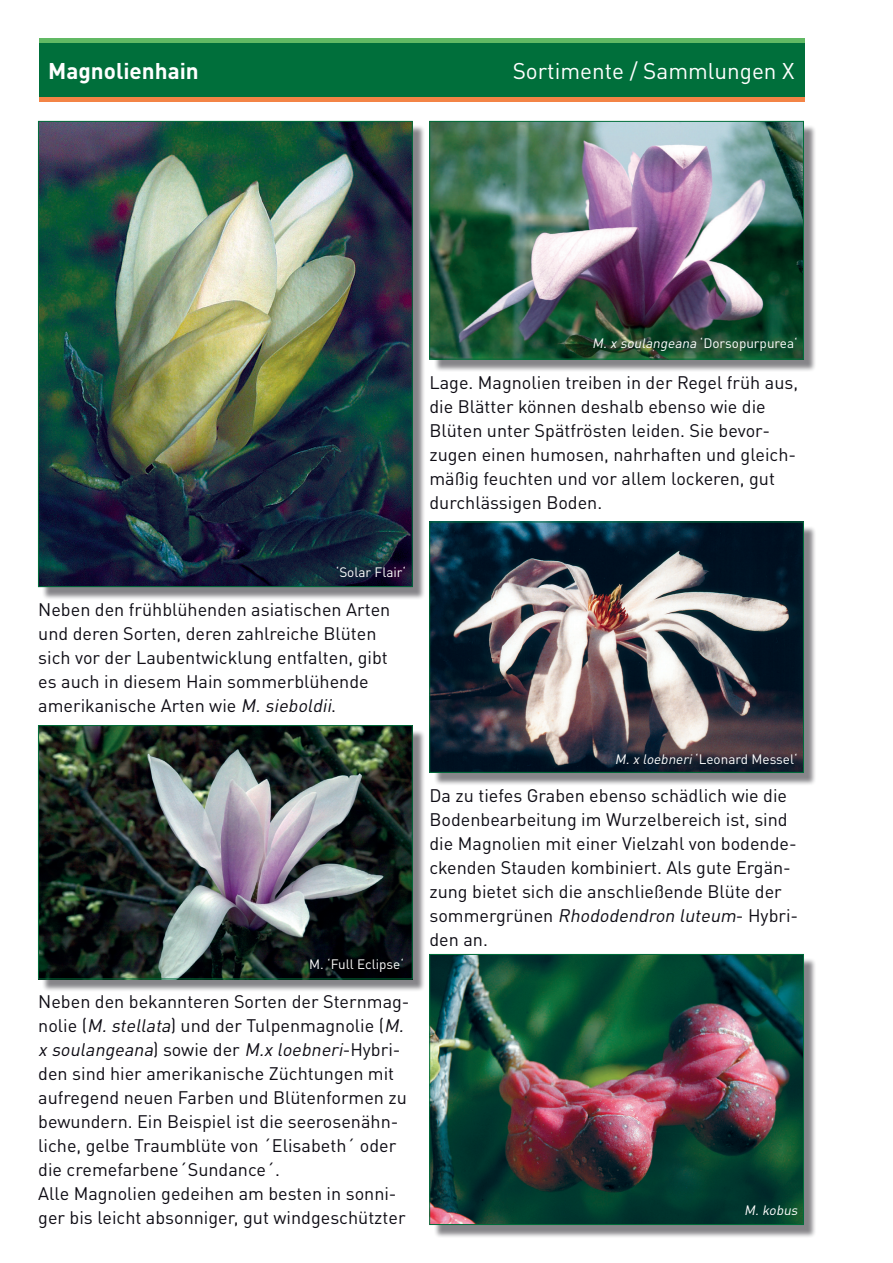
<style>
.page{position:relative;width:893px;height:1263px;background:#fff}
.page>*{position:absolute;margin:0;border:0;box-sizing:border-box;transform-origin:0 0}
.t1{font:22.5px "DINOT";color:#fff}
.t2{font:700 22.5px "DINOT";color:#fff}
.t3{font:18px/24px "DINOT";color:#0e0c14}
.t4{font:13.5px "DINOT";color:#fff}
.t5{font:italic 13.5px "DINOT";color:#fff}
.s1{font-style:italic}
</style>
<div class="page">
<div style="left:39px;top:38px;width:765px;height:6px;background:#61b964"></div>
<div style="left:39px;top:97px;width:765px;height:5px;background:#f38446"></div>
<div style="left:39px;top:44px;width:765px;height:53px;background:#006f3b"></div>
<div style="left:42px;top:125px;width:384px;height:475px;background:#0e0c14;opacity:.5"></div>
<img style="left:40px;top:123px;width:370px;height:462px">
<div style="left:42px;top:729px;width:384px;height:263px;background:#0e0c14;opacity:.5"></div>
<img style="left:40px;top:727px;width:370px;height:250px">
<div style="left:38px;top:725px;width:374px;height:254px;border:1px solid #006f3b"></div>
<div style="left:433px;top:958px;width:384px;height:280px;background:#0e0c14;opacity:.5"></div>
<img style="left:431px;top:956px;width:371px;height:267px">
<div style="left:429px;top:954px;width:375px;height:271px;border:1px solid #006f3b"></div>
<div style="left:433px;top:125px;width:384px;height:248px;background:#0e0c14;opacity:.5"></div>
<img style="left:431px;top:123px;width:371px;height:234px">
<div style="left:429px;top:121px;width:375px;height:238px;border:1px solid #006f3b"></div>
<div style="left:433px;top:526px;width:384px;height:260px;background:#0e0c14;opacity:.5"></div>
<img style="left:431px;top:524px;width:371px;height:246px">
<div style="left:429px;top:522px;width:375px;height:250px;border:1px solid #006f3b"></div>
<p class="t2" style="left:48px;top:56px;width:152px">Magnolienhain</p>
<p class="t1" style="left:513px;top:57px;width:283px">Sortimente / Sammlungen X</p>
<p class="t4" style="left:592px;top:335px;width:207px"><span class="s1">M.x soulangeana</span> ‘Dorsopurpurea‘</p>
<p class="t4" style="left:336px;top:564px;width:72px">‘Solar Flair‘</p>
<p class="t3" style="left:38px;top:597px;width:354px">Neben den frühblühenden asiatischen Arten und deren Sorten, deren zahlreiche Blüten sich vor der Laubentwicklung entfalten, gibt es auch in diesem Hain sommerblühende amerikanische Arten wie <span class="s1">M.sieboldii</span>.</p>
<p class="t4" style="left:309px;top:956px;width:96px">M. ‘Full Eclipse‘</p>
<p class="t3" style="left:38px;top:989px;width:373px">Neben den bekannteren Sorten der Sternmag&shy;nolie (<span class="s1">M.stellata</span>) und der Tulpenmagnolie (<span class="s1">M. x soulangeana</span>) s ow i e d e r <span class="s1">M.x loebneri</span>- H y b ri - den sind hier amerikanische Züchtungen mit aufregend neuen Farben und Blütenformen zu bewundern. Ein Beispiel ist die seerosenähn&shy;liche, gelbe Traumblüte von ´Elisabeth´ oder die cremefarbene´Sundance´.<br>Alle Magnolien gedeihen am besten in sonni&shy;ger bis leicht absonniger, gut windgeschützter</p>
<p class="t3" style="left:429px;top:370px;width:370px">Lage. Magnolien treiben in der Regel früh aus, die Blätter können deshalb ebenso wie die Blüten unter Spätfrösten leiden. Sie bevor&shy;zugen einen humosen, nahrhaften und gleich&shy;mäßig feuchten und vor allem lockeren, gut durchlässigen Boden.</p>
<p class="t4" style="left:615px;top:751px;width:184px"><span class="s1">M.x loebneri</span>‘Leonard Messel‘</p>
<p class="t3" style="left:429px;top:783px;width:370px">Da zu tiefes Graben ebenso schädlich wie die Bodenbearbeitung im Wurzelbereich ist, sind die Magnolien mit einer Vielzahl von bodende&shy;ckenden Stauden kombiniert. Als gute Ergän&shy;zung bietet sich die anschließende Blüte der<br>s o m m e rg rü n e n <span class="s1">Rhododendron luteum</span>- H yb ri - den an.</p>
<p class="t5" style="left:744px;top:1201px;width:58px">M.kobus</p>
</div>
